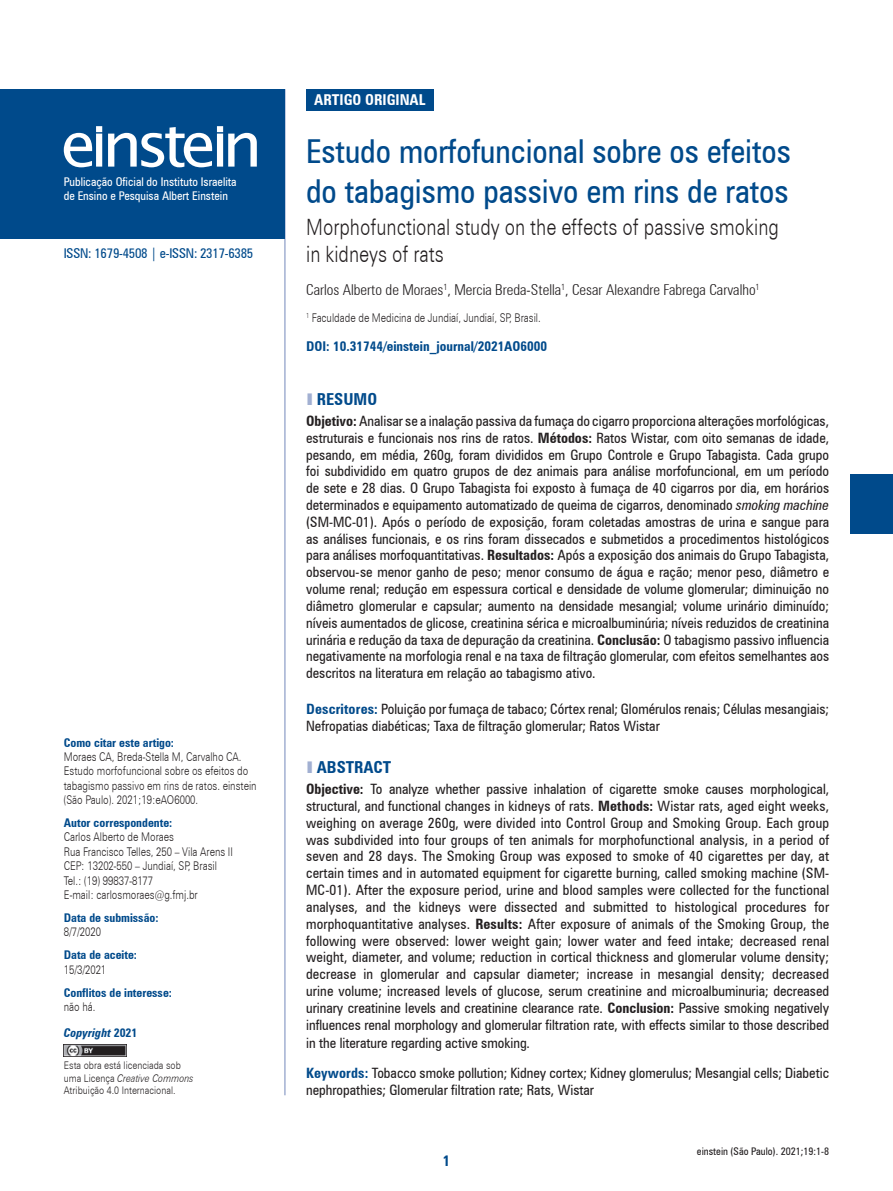
<style>
.page{position:relative;width:893px;height:1191px;background:#fff}
.page>*{position:absolute;margin:0;border:0;box-sizing:border-box;transform-origin:0 0}
.t1{font:condensed 33px/39.6px "Zurich BT";color:#004a8b}
.t2{font:300 22.5px/27px "Zurich BT";color:#231f20;scale:.8 1}
.t3{font:700 condensed 16.5px "Zurich BT";color:#004a8b}
.t4{font:300 condensed 15px "Zurich BT";color:#231f20}
.t5{font:700 condensed 15px "Zurich BT";color:#fff}
.t6{font:700 condensed 15px "Zurich BT";color:#004a8b}
.t7{font:condensed 14.25px/16.8px "Zurich BT";color:#231f20;text-align:justify}
.t8{font:700 condensed 13.5px "Zurich BT";color:#004a8b}
.t9{font:condensed 13.5px "Zurich BT";letter-spacing:-.02em;color:#004a8b}
.t10{font:300 12px/14.4px "Zurich BT";color:#231f20;scale:.8 1}
.t11{font:700 condensed 12px "Zurich BT";color:#004a8b}
.t12{font:condensed 12px/14.4px "Zurich BT";color:#fff}
.t13{font:italic 700 condensed 12px "Zurich BT";color:#004a8b}
.t14{font:300 10.5px/12.6px "Zurich BT";color:#231f20;scale:.85 1}
.t15{font:condensed 10.5px "Zurich BT";color:#231f20}
.s1{font-style:normal}
.s2{font-style:italic}
.s3{color:#a2b0d2}
.s4{font-weight:700}
.s5{font-weight:700;color:#004a8b}
</style>
<div class="page">
<img style="left:64px;top:1044px;width:63px;height:12px">
<div style="left:306px;top:89px;width:128px;height:21px;background:#004a8b"></div>
<hr style="left:284px;top:89px;width:2px;height:1006px;background:#a2b0d2">
<div style="left:0;top:89px;width:284px;height:149px;background:#004a8b"></div>
<div style="left:850px;top:474px;width:43px;height:60px;background:#004a8b"></div>
<svg style="left:108px;top:126px;width:149px;height:41px"></svg>
<svg style="left:64px;top:126px;width:38px;height:41px"></svg>
<p class="t12" style="left:64px;top:174px;width:174px">Publicação Oficial do Instituto Israelita de Ensino e Pesquisa Albert Einstein</p>
<p class="t9" style="left:64px;top:245px;width:191px">ISSN: 1679-4508 | e-ISSN: 2317-6385</p>
<p class="t11" style="left:64px;top:735px;width:112px">Como citar este artigo:</p>
<p class="t10" style="left:64px;top:749px;width:243px">Moraes CA, Breda-Stella M, Carvalho CA.<br>Estudo morfofuncional sobre os efeitos do tabagismo passivo em rins de ratos. einstein (São Paulo). 2021;19:eAO6000.</p>
<p class="t11" style="left:64px;top:815px;width:110px">Autor correspondente:</p>
<p class="t10" style="left:64px;top:830px;width:213px">Carlos Alberto de Moraes<br>Rua Francisco Telles, 250 – Vila Arens II<br>CEP: 13202-550 – Jundiaí, SP, Brasil<br>Tel.: (19) 99837-8177<br>E-mail: carlosmoraes@g.fmj.br</p>
<p class="t11" style="left:64px;top:910px;width:96px">Data de submissão:</p>
<p class="t10" style="left:64px;top:925px;width:48px">8/7/2020</p>
<p class="t11" style="left:64px;top:947px;width:75px">Data de aceite:</p>
<p class="t10" style="left:64px;top:962px;width:55px">15/3/2021</p>
<p class="t11" style="left:64px;top:985px;width:110px">Conflitos de interesse:</p>
<p class="t10" style="left:64px;top:999px;width:41px">não há.</p>
<p class="t13" style="left:64px;top:1025px;width:75px">Copyright <span class="s1">2021</span></p>
<p class="t14" style="left:64px;top:1058px;width:154px">Esta obra está licenciada sob uma Licença <span class="s2">Creative Commons<br></span>Atribuição 4.0 Internacional.</p>
<p class="t5" style="left:314px;top:91px;width:113px">ARTIGO ORIGINAL</p>
<h1 class="t1" style="left:306px;top:131px;width:486px">Estudo morfofuncional sobre os efeitos do tabagismo passivo em rins de ratos</h1>
<h2 class="t2" style="left:306px;top:213px;width:593px">Morphofunctional study on the effects of passive smoking in kidneys of rats</h2>
<p class="t4" style="left:306px;top:280px;width:455px">Carlos Alberto de Moraes<sup>1</sup>, Mercia Breda-Stella<sup>1</sup>, Cesar Alexandre Fabrega Carvalho<sup>1</sup></p>
<p class="t10" style="left:306px;top:310px;width:295px"><sup>1</sup> Faculdade de Medicina de Jundiaí, Jundiaí, SP, Brasil.</p>
<p class="t8" style="left:306px;top:338px;width:243px">DOI: 10.31744/einstein_journal/2021AO6000</p>
<p class="t3" style="left:306px;top:388px;width:72px"><span class="s3">❚</span> RESUMO</p>
<p class="t7" style="left:306px;top:412px;width:524px"><span class="s4">Objetivo:</span> Analisar se a inalação passiva da fumaça do cigarro proporciona alterações morfológicas, estruturais e funcionais nos rins de ratos. <span class="s4">Métodos:</span> Ratos Wistar, com oito semanas de idade, pesando, em média, 260g, foram divididos em Grupo Controle e Grupo Tabagista. Cada grupo foi subdividido em quatro grupos de dez animais para análise morfofuncional, em um período de sete e 28 dias. O Grupo Tabagista foi exposto à fumaça de 40 cigarros por dia, em horários determinados e equipamento automatizado de queima de cigarros, denominado <span class="s2">smoking machine </span>(SM-MC-01). Após o período de exposição, foram coletadas amostras de urina e sangue para as análises funcionais, e os rins foram dissecados e submetidos a procedimentos histológicos para análises morfoquantitativas. <span class="s4">Resultados:</span> Após a exposição dos animais do Grupo Tabagista, observou-se menor ganho de peso; menor consumo de água e ração; menor peso, diâmetro e volume renal; redução em espessura cortical e densidade de volume glomerular; diminuição no diâmetro glomerular e capsular; aumento na densidade mesangial; volume urinário diminuído; níveis aumentados de glicose, creatinina sérica e microalbuminúria; níveis reduzidos de creatinina urinária e redução da taxa de depuração da creatinina. <span class="s4">Conclusão:</span> O tabagismo passivo influencia negativamente na morfologia renal e na taxa de filtração glomerular, com efeitos semelhantes aos descritos na literatura em relação ao tabagismo ativo.</p>
<p class="t7" style="left:306px;top:700px;width:524px"><span class="s5">Descritores:</span> Poluição por fumaça de tabaco; Córtex renal; Glomérulos renais; Células mesangiais;<br>Nefropatias diabéticas; Taxa de filtração glomerular; Ratos Wistar</p>
<p class="t3" style="left:306px;top:757px;width:86px"><span class="s3">❚</span> ABSTRACT</p>
<p class="t7" style="left:306px;top:780px;width:525px"><span class="s4">Objective:</span> To analyze whether passive inhalation of cigarette smoke causes morphological, structural, and functional changes in kidneys of rats. <span class="s4">Methods:</span> Wistar rats, aged eight weeks, weighing on average 260g, were divided into Control Group and Smoking Group. Each group was subdivided into four groups of ten animals for morphofunctional analysis, in a period of seven and 28 days. The Smoking Group was exposed to smoke of 40 cigarettes per day, at certain times and in automated equipment for cigarette burning, called smoking machine (SM-MC-01). After the exposure period, urine and blood samples were collected for the functional analyses, and the kidneys were dissected and submitted to histological procedures for morphoquantitative analyses. <span class="s4">Results:</span> After exposure of animals of the Smoking Group, the following were observed: lower weight gain; lower water and feed intake; decreased renal weight, diameter, and volume; reduction in cortical thickness and glomerular volume density; decrease in glomerular and capsular diameter; increase in mesangial density; decreased urine volume; increased levels of glucose, serum creatinine and microalbuminuria; decreased urinary creatinine levels and creatinine clearance rate. <span class="s4">Conclusion:</span> Passive smoking negatively influences renal morphology and glomerular filtration rate, with effects similar to those described in the literature regarding active smoking.</p>
<p class="t7" style="left:306px;top:1064px;width:524px;line-height:17.2px"><span class="s5">Keywords:</span> Tobacco smoke pollution; Kidney cortex; Kidney glomerulus; Mesangial cells; Diabetic nephropathies; Glomerular filtration rate; Rats, Wistar</p>
<p class="t6" style="left:443px;top:1151px;width:9px">1</p>
<p class="t15" style="left:697px;top:1144px;width:134px">einstein (São Paulo). 2021;19:1-8</p>
</div>
